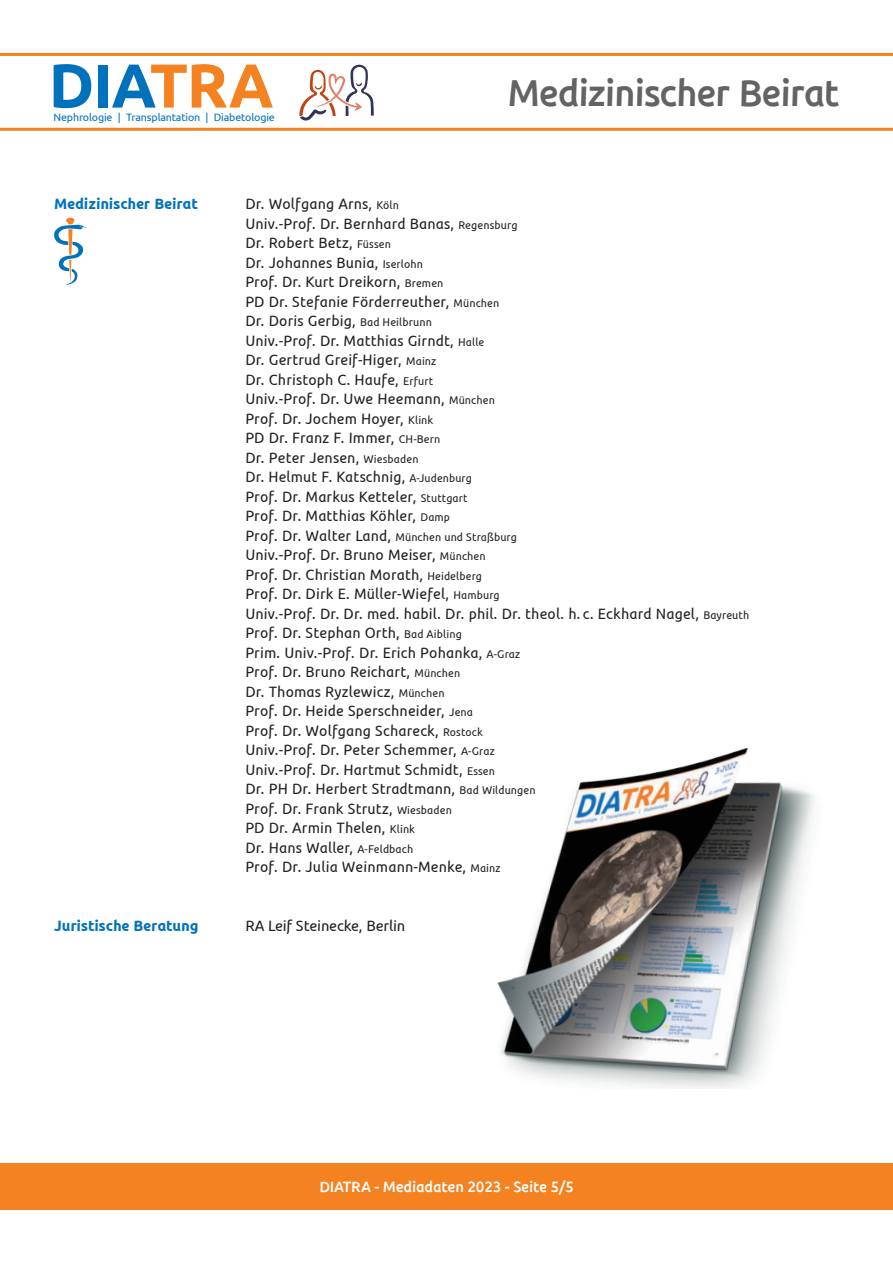
<style>
.page{position:relative;width:893px;height:1263px;background:#fff}
.page>*{position:absolute;margin:0;border:0;box-sizing:border-box;transform-origin:0 0}
.t1{font:700 61.95px "Ubuntu";letter-spacing:-.02em;color:#0072bc}
.t2{font:italic 500 37.5px "Ubuntu";letter-spacing:-.02em;color:#636366}
.t3{font:italic 15px/19.5px "Ubuntu";letter-spacing:.02em;color:#231f20}
.t4{font:italic 700 15px "Ubuntu";color:#0072bc}
.t5{font:italic 500 15px "Ubuntu";color:#fff}
.t6{font:italic 15px "Ubuntu";color:#231f20}
.t7{font:10.65px "Ubuntu";letter-spacing:-.015em;color:#0072bc}
.s1{color:#f58220}
.s2{font-size:11.25px}
</style>
<div class="page">
<div style="left:0;top:1163px;width:893px;height:46px;background:#f58220"></div>
<img style="left:497px;top:748px;width:318px;height:341px">
<hr style="left:0;top:53px;width:893px;height:3px;background:#f58220">
<hr style="left:0;top:128px;width:893px;height:3px;background:#f58220">
<svg style="left:299px;top:65px;width:75px;height:56px"></svg>
<svg style="left:54px;top:217px;width:33px;height:70px"></svg>
<h1 class="t1" style="left:49px;top:50px;width:226px">DIA<span class="s1">TRA</span></h1>
<p class="t7" style="left:53px;top:112px;width:223px">Nephrologie | Transplantation | Diabetologie</p>
<h2 class="t2" style="left:507px;top:76px;width:333px">Medizinischer Beirat</h2>
<p class="t4" style="left:54px;top:197px;width:145px">Medizinischer Beirat</p>
<p class="t3" style="left:245px;top:195px;width:508px">Dr. Wolfgang Arns, <span class="s2">Köln<br></span>Univ.-Prof. Dr. Bernhard Banas, <span class="s2">Regensburg<br></span>Dr. Robert Betz, <span class="s2">Füssen<br></span>Dr. Johannes Bunia, <span class="s2">Iserlohn<br></span>Prof. Dr. Kurt Dreikorn, <span class="s2">Bremen<br></span>PD Dr. Stefanie Förderreuther, <span class="s2">München<br></span>Dr. Doris Gerbig, <span class="s2">Bad Heilbrunn<br></span>Univ.-Prof. Dr. Matthias Girndt, <span class="s2">Halle<br></span>Dr. Gertrud Greif-Higer, <span class="s2">Mainz<br></span>Dr. Christoph C. Haufe, <span class="s2">Erfurt<br></span>Univ.-Prof. Dr. Uwe Heemann, <span class="s2">München<br></span>Prof. Dr. Jochem Hoyer, <span class="s2">Klink<br></span>PD Dr. Franz F. Immer, <span class="s2">CH-Bern<br></span>Dr. Peter Jensen, <span class="s2">Wiesbaden<br></span>Dr. Helmut F. Katschnig, <span class="s2">A-Judenburg<br></span>Prof. Dr. Markus Ketteler, <span class="s2">Stuttgart<br></span>Prof. Dr. Matthias Köhler, <span class="s2">Damp<br></span>Prof. Dr. Walter Land, <span class="s2">München und Straßburg<br></span>Univ.-Prof. Dr. Bruno Meiser, <span class="s2">München<br></span>Prof. Dr. Christian Morath, <span class="s2">Heidelberg<br></span>Prof. Dr. Dirk E. Müller-Wiefel, <span class="s2">Hamburg<br></span>Univ.-Prof. Dr. Dr. med. habil. Dr. phil. Dr. theol. h.c. Eckhard Nagel, <span class="s2">Bayreuth </span>Prof. Dr. Stephan Orth, <span class="s2">Bad Aibling<br></span>Prim. Univ.-Prof. Dr. Erich Pohanka, <span class="s2">A-Graz<br></span>Prof. Dr. Bruno Reichart, <span class="s2">München<br></span>Dr. Thomas Ryzlewicz, <span class="s2">München<br></span>Prof. Dr. Heide Sperschneider, <span class="s2">Jena<br></span>Prof. Dr. Wolfgang Schareck, <span class="s2">Rostock<br></span>Univ.-Prof. Dr. Peter Schemmer, <span class="s2">A-Graz<br></span>Univ.-Prof. Dr. Hartmut Schmidt, <span class="s2">Essen<br></span>Dr. PH Dr. Herbert Stradtmann, <span class="s2">Bad Wildungen<br></span>Prof. Dr. Frank Strutz, <span class="s2">Wiesbaden<br></span>PD Dr. Armin Thelen, <span class="s2">Klink<br></span>Dr. Hans Waller, <span class="s2">A-Feldbach<br></span>Prof. Dr. Julia Weinmann-Menke, <span class="s2">Mainz</span></p>
<p class="t4" style="left:54px;top:919px;width:146px">Juristische Beratung</p>
<p class="t6" style="left:245px;top:919px;width:164px">RA Leif Steinecke,Berlin</p>
<p class="t5" style="left:319px;top:1180px;width:256px">DIATRA -Mediadaten 2023 -Seite 5/5</p>
</div>
